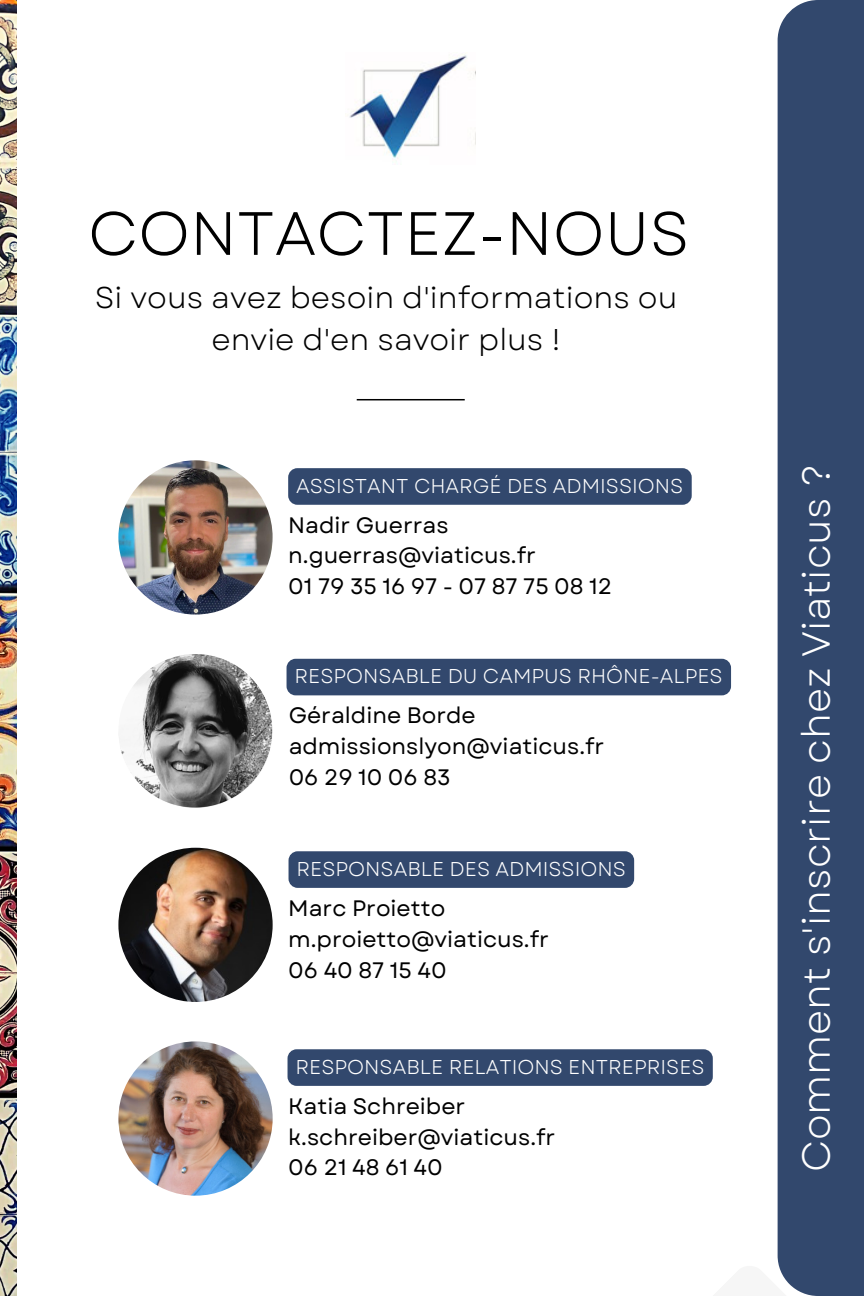
<style>
.page{position:relative;width:864px;height:1296px;background:#fff}
.page>*{position:absolute;margin:0;border:0;box-sizing:border-box;transform-origin:0 0}
.t1{font:61px "Garet";color:#000}
.t2{font:39px "Garet";color:#fff}
.t3{font:30px/42px "Garet";color:#000;text-align:center}
.t4{font:22.3px "Garet";color:#000}
.t5{font:20px "Garet";color:#fff}
</style>
<div class="page">
<div style="left:778px;top:0;width:86px;height:1296px;background:#32486d"></div>
<hr style="left:357px;top:399px;width:108px;height:1px;background:#000">
<svg style="left:778px;top:1264px;width:21px;height:32px"></svg>
<img style="left:349px;top:54px;width:127px;height:105px">
<img style="left:118px;top:848px;width:155px;height:154px;border-radius:50%">
<div style="left:289px;top:851px;width:345px;height:37px;background:#32486d;border-radius:9px"></div>
<img style="left:118px;top:1041px;width:155px;height:155px;border-radius:50%">
<div style="left:288px;top:1049px;width:425px;height:37px;background:#32486d;border-radius:9px"></div>
<img style="left:118px;top:654px;width:155px;height:154px;border-radius:50%">
<img style="left:0;top:0;width:16px;height:1296px">
<img style="left:118px;top:460px;width:155px;height:155px;border-radius:50%">
<div style="left:288px;top:468px;width:404px;height:37px;background:#32486d;border-radius:9px"></div>
<div style="left:287px;top:659px;width:444px;height:36px;background:#32486d;border-radius:9px"></div>
<p class="t1" style="left:88px;top:190px;width:603px">CONTACTEZ-NOUS</p>
<p class="t3" style="left:95px;top:277px;width:584px">Si vous avez besoin d'informations ou envie d'en savoir plus !</p>
<p class="t5" style="left:296px;top:471px;width:389px">ASSISTANT CHARGÉ DES ADMISSIONS</p>
<p class="t4" style="left:288px;top:509px;width:162px">Nadir Guerras</p>
<p class="t4" style="left:288px;top:540px;width:249px">n.guerras@viaticus.fr</p>
<p class="t4" style="left:288px;top:570px;width:325px">01 79 35 16 97 - 07 87 75 08 12</p>
<p class="t5" style="left:295px;top:662px;width:430px">RESPONSABLE DU CAMPUS RHÔNE-ALPES</p>
<p class="t4" style="left:289px;top:700px;width:189px">Géraldine Borde</p>
<p class="t4" style="left:289px;top:730px;width:317px">admissionslyon@viaticus.fr</p>
<p class="t4" style="left:289px;top:761px;width:163px">06 29 10 06 83</p>
<p class="t5" style="left:297px;top:854px;width:331px">RESPONSABLE DES ADMISSIONS</p>
<p class="t4" style="left:288px;top:892px;width:158px">Marc Proietto</p>
<p class="t4" style="left:288px;top:923px;width:262px">m.proietto@viaticus.fr</p>
<p class="t4" style="left:288px;top:954px;width:160px">06 40 87 15 40</p>
<p class="t5" style="left:296px;top:1052px;width:411px">RESPONSABLE RELATIONS ENTREPRISES</p>
<p class="t4" style="left:288px;top:1090px;width:179px">Katia Schreiber</p>
<p class="t4" style="left:288px;top:1121px;width:268px">k.schreiber@viaticus.fr</p>
<p class="t4" style="left:288px;top:1151px;width:156px">06 21 48 61 40</p>
<p class="t2" style="left:788px;top:1172px;width:710px;rotate:-90deg">Comment s'inscrire chez Viaticus ?</p>
</div>
